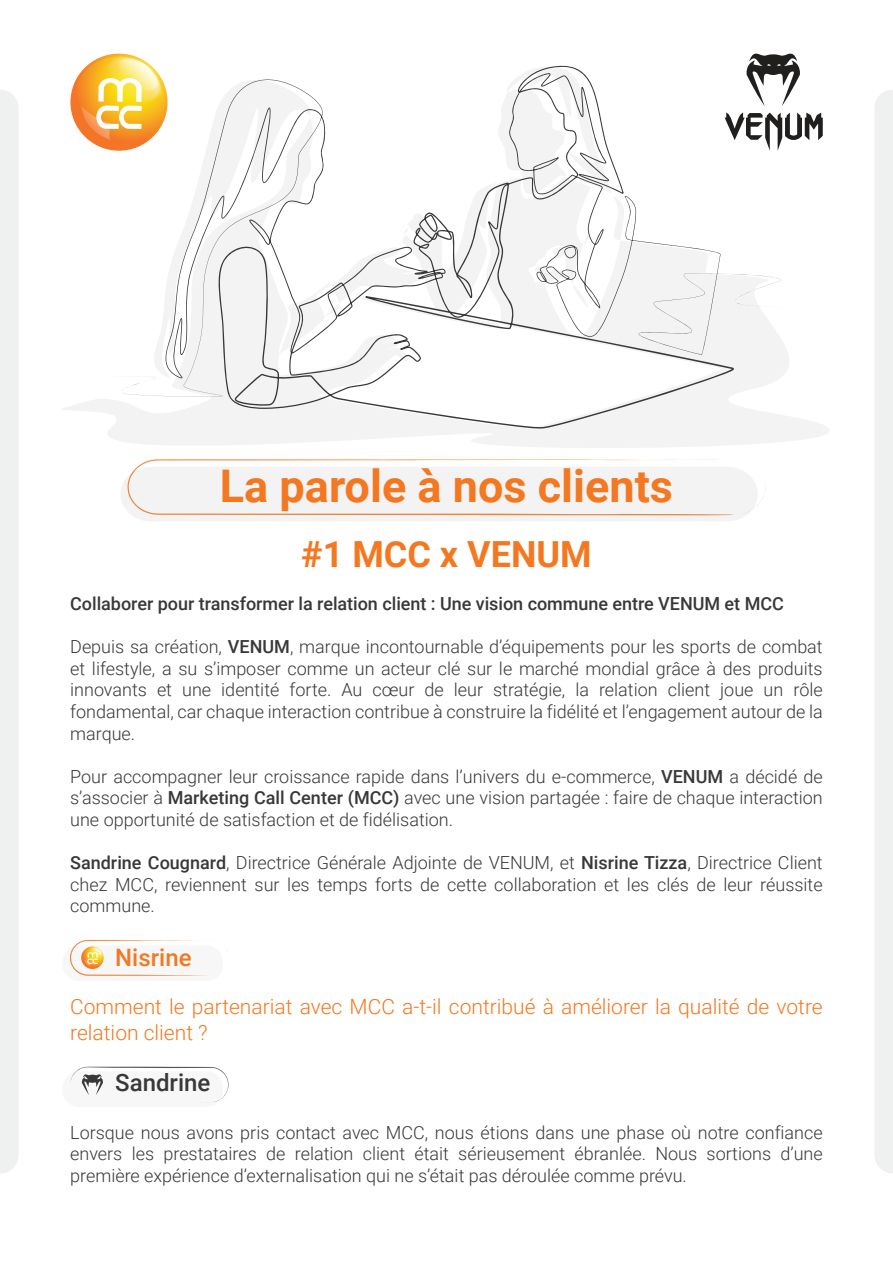
<style>
.page{position:relative;width:893px;height:1263px;background:#fff}
.page>*{position:absolute;margin:0;border:0;box-sizing:border-box;transform-origin:0 0}
.t1{font:700 45px "Roboto";color:#f47821}
.t2{font:700 36px "Roboto";color:#f47821}
.t3{font:500 24px "Roboto";color:#373837}
.t4{font:500 24px "Roboto";color:#f47821}
.t5{font:300 21px/25.2px "Roboto";color:#f47821}
.t6{font:300 18px/21.6px "Roboto";color:#373837;text-align:justify}
.t7{font:500 18px "Roboto";color:#373837}
.s1{font-weight:500}
</style>
<div class="page">
<svg style="left:63px;top:66px;width:766px;height:382px"></svg>
<svg style="left:121px;top:459px;width:644px;height:62px"></svg>
<div style="left:62px;top:945px;width:161px;height:36px;background:#f7f7f7;border-radius:17px"></div>
<div style="left:62px;top:1071px;width:161px;height:36px;background:#f7f7f7;border-radius:17px"></div>
<div style="left:0;top:90px;width:18px;height:1083px;background:#eff0f0"></div>
<div style="left:875px;top:90px;width:18px;height:1083px;background:#eff0f0"></div>
<img style="left:63px;top:53px;width:151px;height:103px">
<svg style="left:82px;top:57px;width:81px;height:83px"></svg>
<svg style="left:70px;top:1067px;width:159px;height:36px"></svg>
<svg style="left:70px;top:940px;width:141px;height:36px"></svg>
<svg style="left:725px;top:53px;width:98px;height:98px"></svg>
<h1 class="t1" style="left:220px;top:454px;width:455px">La parole à nos clients</h1>
<h2 class="t2" style="left:301px;top:529px;width:292px">#1 MCC x VENUM</h2>
<p class="t7" style="left:70px;top:591px;width:715px">Collaborer pour transformer la relation client : Une vision commune entre VENUM et MCC</p>
<p class="t6" style="left:70px;top:635px;width:754px">Depuis sa création, <span class="s1">VENUM</span>, marque incontournable d’équipements pour les sports de combat et lifestyle, a su s’imposer comme un acteur clé sur le marché mondial grâce à des produits innovants et une identité forte. Au cœur de leur stratégie, la relation client joue un rôle fondamental, car chaque interaction contribue à construire la fidélité et l’engagement autour de la marque.</p>
<p class="t6" style="left:70px;top:765px;width:754px">Pour accompagner leur croissance rapide dans l’univers du e-commerce, <span class="s1">VENUM</span> a décidé de s’associer à <span class="s1">Marketing Call Center (MCC)</span> avec une vision partagée : faire de chaque interaction une opportunité de satisfaction et de fidélisation.</p>
<p class="t6" style="left:70px;top:851px;width:754px"><span class="s1">Sandrine Cougnard</span>, Directrice Générale Adjointe de VENUM, et <span class="s1">Nisrine Tizza</span>, Directrice Client chez MCC, reviennent sur les temps forts de cette collaboration et les clés de leur réussite commune.</p>
<h3 class="t4" style="left:115px;top:941px;width:78px">Nisrine</h3>
<p class="t5" style="left:70px;top:993px;width:754px">Comment le partenariat avec MCC a-t-il contribué à améliorer la qualité de votre relation client ?</p>
<h3 class="t3" style="left:115px;top:1065px;width:97px">Sandrine</h3>
<p class="t6" style="left:70px;top:1121px;width:754px">Lorsque nous avons pris contact avec MCC, nous étions dans une phase où notre confiance envers les prestataires de relation client était sérieusement ébranlée. Nous sortions d’une première expérience d’externalisation qui ne s’était pas déroulée comme prévu.</p>
</div>
